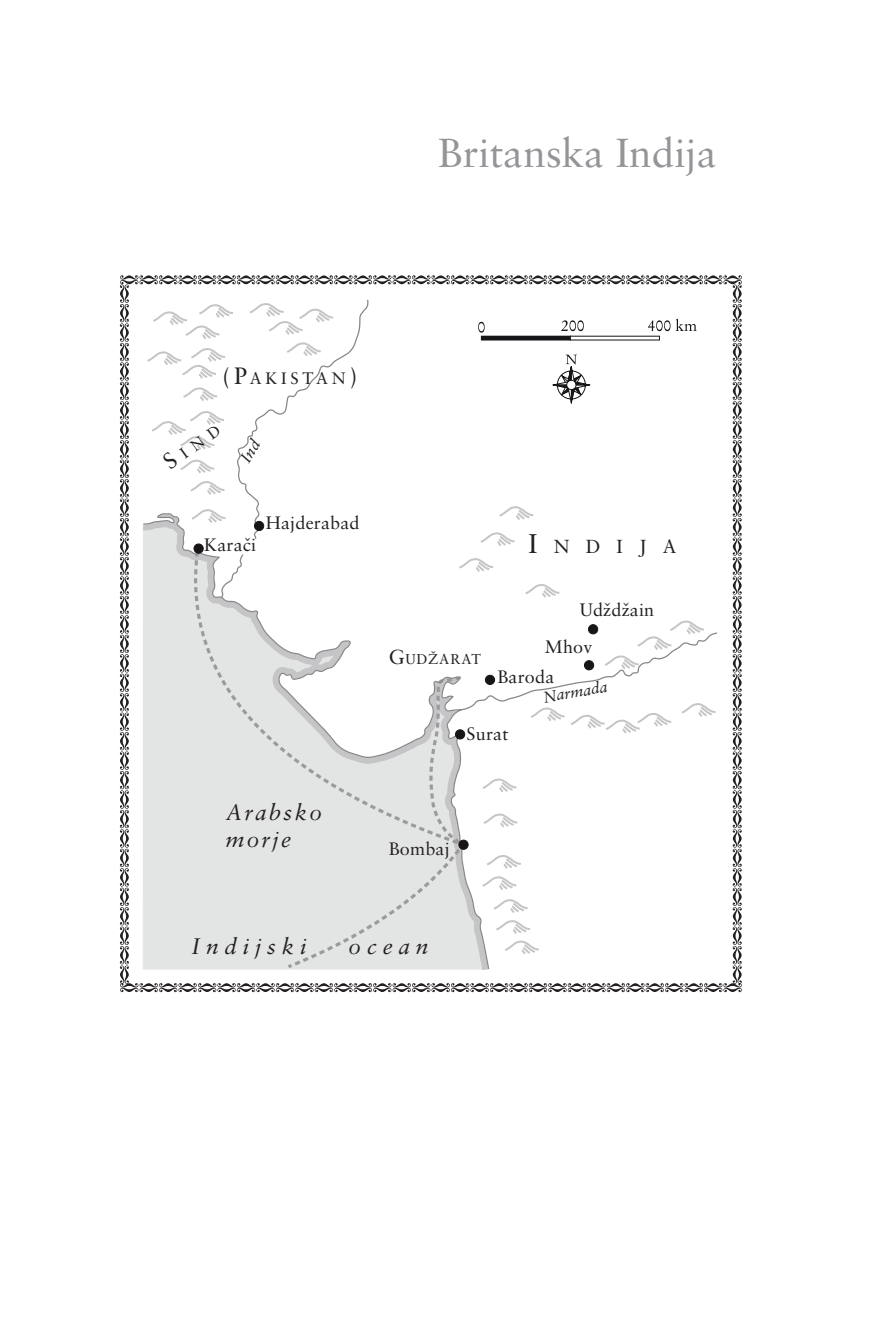
<style>
.page{position:relative;width:869px;height:1318px;background:#fff}
.page>*{position:absolute;margin:0;border:0;box-sizing:border-box;transform-origin:0 0}
.t1{font:40.5px "Sabon CE Roman";color:#939598}
.t2{font:22.5px "Sabon CE Italic";letter-spacing:.26em;color:#231f20}
.t3{font:22.5px/27px "Sabon CE Italic";letter-spacing:.1em;color:#231f20}
.t4{font:18.9px "Sabon CE Roman";letter-spacing:.855em;color:#231f20}
.t5{font:18px "Sabon CE Roman";letter-spacing:.01em;color:#231f20}
.t6{font:16.43px "Sabon CE Roman";letter-spacing:.23em;color:#231f20}
.t7{font:15.75px "Sabon CE Italic";color:#231f20}
.t8{font:15.75px "Sabon CE Roman";color:#231f20}
.t9{font:14.17px "Sabon CE Roman";letter-spacing:.055em;color:#231f20}
.s1{font-size:23.62px}
.s2{font-size:22.5px}
.s3{font-size:27px}
.s4{font-size:20.25px}
</style>
<div class="page">
<svg style="left:120px;top:275px;width:621px;height:717px"></svg>
<h1 class="t1" style="left:438px;top:129px;width:281px">Britanska Indija</h1>
<p class="t6" style="left:222px;top:368px;width:136px"><span class="s1">(P</span>AKISTAN<span class="s1">)</span></p>
<p class="t8" style="left:161px;top:458px;width:66px;rotate:-36deg"><span class="s2">S</span>IND</p>
<p class="t5" style="left:204px;top:534px;width:53px">Karači</p>
<p class="t5" style="left:266px;top:512px;width:95px">Hajderabad</p>
<p class="t3" style="left:226px;top:799px;width:98px">Arabsko morje</p>
<p class="t4" style="left:528px;top:535px;width:149px"><span class="s3">I</span>NDIJA</p>
<p class="t9" style="left:389px;top:651px;width:93px"><span class="s4">G</span>UDŽARAT</p>
<p class="t5" style="left:580px;top:599px;width:76px">Udždžain</p>
<p class="t5" style="left:544px;top:636px;width:49px">Mhov</p>
<p class="t5" style="left:497px;top:666px;width:58px">Baroda</p>
<p class="t7" style="left:542px;top:688px;width:66px;rotate:-10deg">Narmada</p>
<p class="t5" style="left:466px;top:723px;width:43px">Surat</p>
<p class="t5" style="left:389px;top:837px;width:62px">Bombaj</p>
<p class="t2" style="left:191px;top:932px;width:116px">Indijski</p>
<p class="t2" style="left:348px;top:932px;width:81px">ocean</p>
</div>
